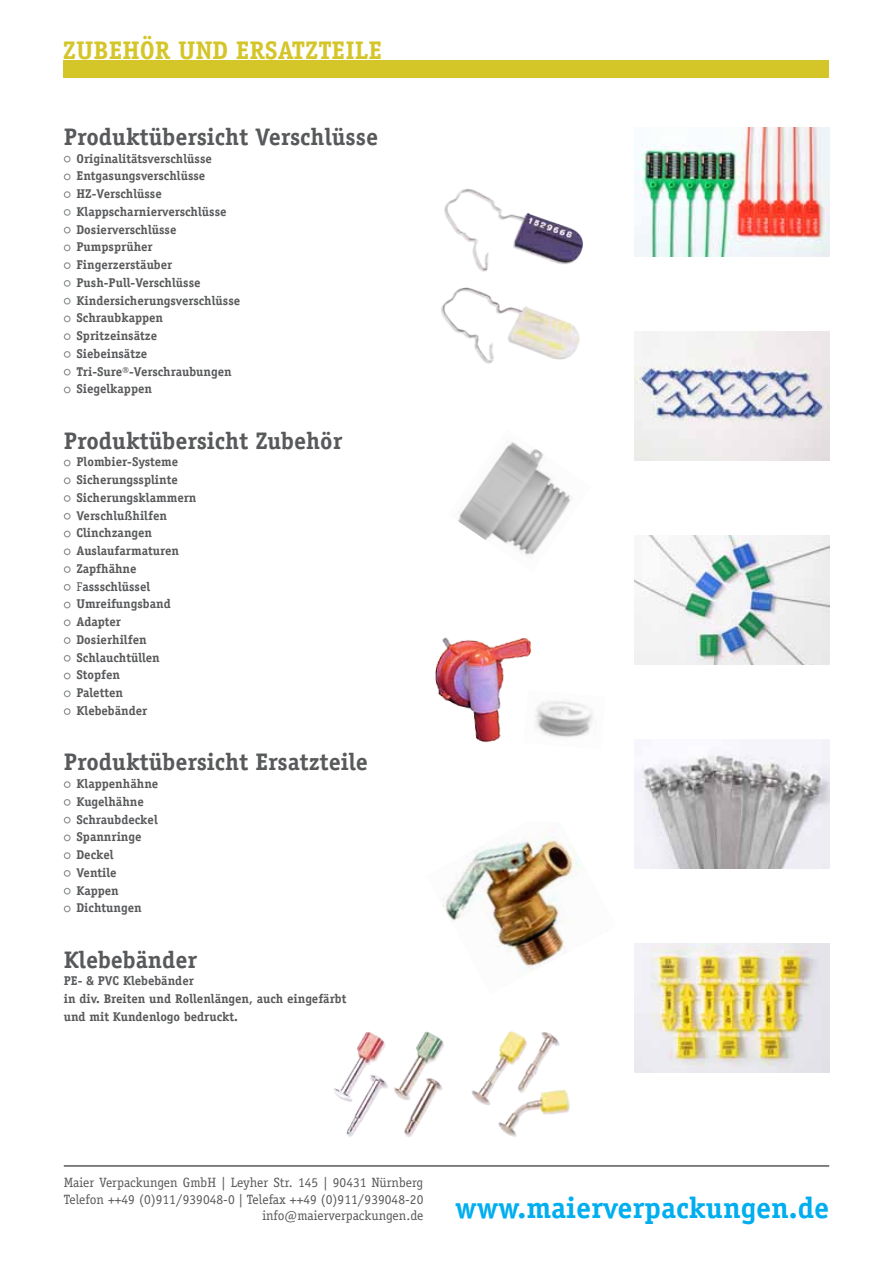
<style>
.page{position:relative;width:893px;height:1263px;background:#fff}
.page>*{position:absolute;margin:0;border:0;box-sizing:border-box;transform-origin:0 0}
.t1{font:700 29.85px "Officina Serif Std";color:#00aeef}
.t2{font:700 25.5px "Officina Serif Std";color:#d4c528}
.t3{font:700 24px "Officina Serif Std";color:#58595b}
.t4{font:700 18.15px "Calibri";color:#000}
.t5{font:13.5px/16.5px "Officina Serif Std";color:#58595b;text-align:right}
.t6{font:700 12.75px/17.7px "Officina Serif Std";color:#58595b}
.s1{font-weight:400}
</style>
<div class="page">
<hr style="left:64px;top:1165px;width:765px;height:2px;background:#58595b">
<div style="left:64px;top:60px;width:765px;height:17px;background:#d4c528"></div>
<div style="left:64px;top:156px;width:7px;height:7px;border:1px solid #939598;border-radius:50%"></div>
<div style="left:64px;top:173px;width:7px;height:7px;border:1px solid #939598;border-radius:50%"></div>
<div style="left:64px;top:191px;width:7px;height:7px;border:1px solid #939598;border-radius:50%"></div>
<div style="left:64px;top:209px;width:7px;height:7px;border:1px solid #939598;border-radius:50%"></div>
<div style="left:64px;top:227px;width:7px;height:7px;border:1px solid #939598;border-radius:50%"></div>
<div style="left:64px;top:244px;width:7px;height:7px;border:1px solid #939598;border-radius:50%"></div>
<div style="left:64px;top:262px;width:7px;height:7px;border:1px solid #939598;border-radius:50%"></div>
<div style="left:64px;top:280px;width:7px;height:7px;border:1px solid #939598;border-radius:50%"></div>
<div style="left:64px;top:298px;width:7px;height:7px;border:1px solid #939598;border-radius:50%"></div>
<div style="left:64px;top:315px;width:7px;height:7px;border:1px solid #939598;border-radius:50%"></div>
<div style="left:64px;top:333px;width:7px;height:7px;border:1px solid #939598;border-radius:50%"></div>
<div style="left:64px;top:351px;width:7px;height:7px;border:1px solid #939598;border-radius:50%"></div>
<div style="left:64px;top:369px;width:7px;height:7px;border:1px solid #939598;border-radius:50%"></div>
<div style="left:64px;top:386px;width:7px;height:7px;border:1px solid #939598;border-radius:50%"></div>
<div style="left:64px;top:460px;width:7px;height:6px;border:1px solid #939598;border-radius:50%"></div>
<div style="left:64px;top:477px;width:7px;height:7px;border:1px solid #939598;border-radius:50%"></div>
<div style="left:64px;top:495px;width:7px;height:7px;border:1px solid #939598;border-radius:50%"></div>
<div style="left:64px;top:513px;width:7px;height:7px;border:1px solid #939598;border-radius:50%"></div>
<div style="left:64px;top:531px;width:7px;height:6px;border:1px solid #939598;border-radius:50%"></div>
<div style="left:64px;top:548px;width:7px;height:7px;border:1px solid #939598;border-radius:50%"></div>
<div style="left:64px;top:566px;width:7px;height:7px;border:1px solid #939598;border-radius:50%"></div>
<div style="left:64px;top:584px;width:7px;height:7px;border:1px solid #939598;border-radius:50%"></div>
<div style="left:64px;top:602px;width:7px;height:6px;border:1px solid #939598;border-radius:50%"></div>
<div style="left:64px;top:619px;width:7px;height:7px;border:1px solid #939598;border-radius:50%"></div>
<div style="left:64px;top:637px;width:7px;height:7px;border:1px solid #939598;border-radius:50%"></div>
<div style="left:64px;top:655px;width:7px;height:7px;border:1px solid #939598;border-radius:50%"></div>
<div style="left:64px;top:673px;width:7px;height:6px;border:1px solid #939598;border-radius:50%"></div>
<div style="left:64px;top:690px;width:7px;height:7px;border:1px solid #939598;border-radius:50%"></div>
<div style="left:64px;top:708px;width:7px;height:7px;border:1px solid #939598;border-radius:50%"></div>
<div style="left:64px;top:781px;width:7px;height:7px;border:1px solid #939598;border-radius:50%"></div>
<div style="left:64px;top:799px;width:7px;height:7px;border:1px solid #939598;border-radius:50%"></div>
<div style="left:64px;top:817px;width:7px;height:6px;border:1px solid #939598;border-radius:50%"></div>
<div style="left:64px;top:834px;width:7px;height:7px;border:1px solid #939598;border-radius:50%"></div>
<div style="left:64px;top:852px;width:7px;height:7px;border:1px solid #939598;border-radius:50%"></div>
<div style="left:64px;top:870px;width:7px;height:7px;border:1px solid #939598;border-radius:50%"></div>
<div style="left:64px;top:888px;width:7px;height:6px;border:1px solid #939598;border-radius:50%"></div>
<div style="left:64px;top:905px;width:7px;height:7px;border:1px solid #939598;border-radius:50%"></div>
<img style="left:535px;top:701px;width:61px;height:37px">
<img style="left:435px;top:637px;width:97px;height:106px">
<img style="left:443px;top:834px;width:138px;height:138px">
<img style="left:458px;top:442px;width:114px;height:113px">
<img style="left:441px;top:189px;width:142px;height:175px">
<img style="left:334px;top:1031px;width:236px;height:106px">
<img style="left:635px;top:128px;width:194px;height:129px">
<img style="left:635px;top:331px;width:194px;height:130px">
<img style="left:635px;top:535px;width:194px;height:130px">
<img style="left:635px;top:739px;width:194px;height:129px">
<img style="left:635px;top:943px;width:194px;height:129px">
<p class="t2" style="left:63px;top:34px;width:321px">Zubehör und Ersatzteile</p>
<p class="t3" style="left:64px;top:122px;width:316px">Produktübersicht Verschlüsse</p>
<p class="t6" style="left:77px;top:149px;width:165px">Originalitätsverschlüsse<br>Entgasungsverschlüsse<br>HZ-Verschlüsse<br>Klappscharnierverschlüsse<br>Dosierverschlüsse<br>Pumpsprüher<br>Fingerzerstäuber<br>Push-Pull-Verschlüsse<br>Kindersicherungsverschlüsse<br>Schraubkappen<br>Spritzeinsätze<br>Siebeinsätze<br>Tri-Sure®-Verschraubungen<br>Siegelkappen</p>
<p class="t3" style="left:64px;top:425px;width:280px">Produktübersicht Zubehör</p>
<p class="t6" style="left:77px;top:453px;width:121px">Plombier-Systeme<br>Sicherungssplinte<br>Sicherungsklammern<br>Verschlußhilfen<br>Clinchzangen<br>Auslaufarmaturen<br>Zapfhähne<br><span class="s1">F</span>assschlüssel<br>Umreifungsband<br>Adapter<br>Dosierhilfen<br>Schlauchtüllen<br>Stopfen<br>Paletten<br>Klebebänder</p>
<p class="t3" style="left:64px;top:747px;width:305px">Produktübersicht Ersatzteile</p>
<p class="t6" style="left:77px;top:775px;width:83px">Klappenhähne<br>Kugelhähne<br>Schraubdeckel<br>Spannringe<br>Deckel<br>Ventile<br>Kappen<br>Dichtungen</p>
<p class="t3" style="left:64px;top:944px;width:135px">Klebebänder</p>
<p class="t6" style="left:64px;top:972px;width:284px">PE - &amp; PVC Klebebänder<br>in div. Breiten und Rollenlängen, auch eingefärbt und mit Kundenlogo bedruckt.</p>
<p class="t4" style="left:272px;top:1175px;width:88px;rotate:5deg">Dichtungen</p>
<p class="t5" style="left:64px;top:1174px;width:361px">Maier Verpackungen GmbH | Leyher Str. 145 | 90431 Nürnberg<br>Telefon ++49 (0)911/939048-0 | Telefax ++49 (0)911/939048-20 info@maierverpackungen.de</p>
<p class="t1" style="left:455px;top:1189px;width:375px">www.maierverpackungen.de</p>
</div>
